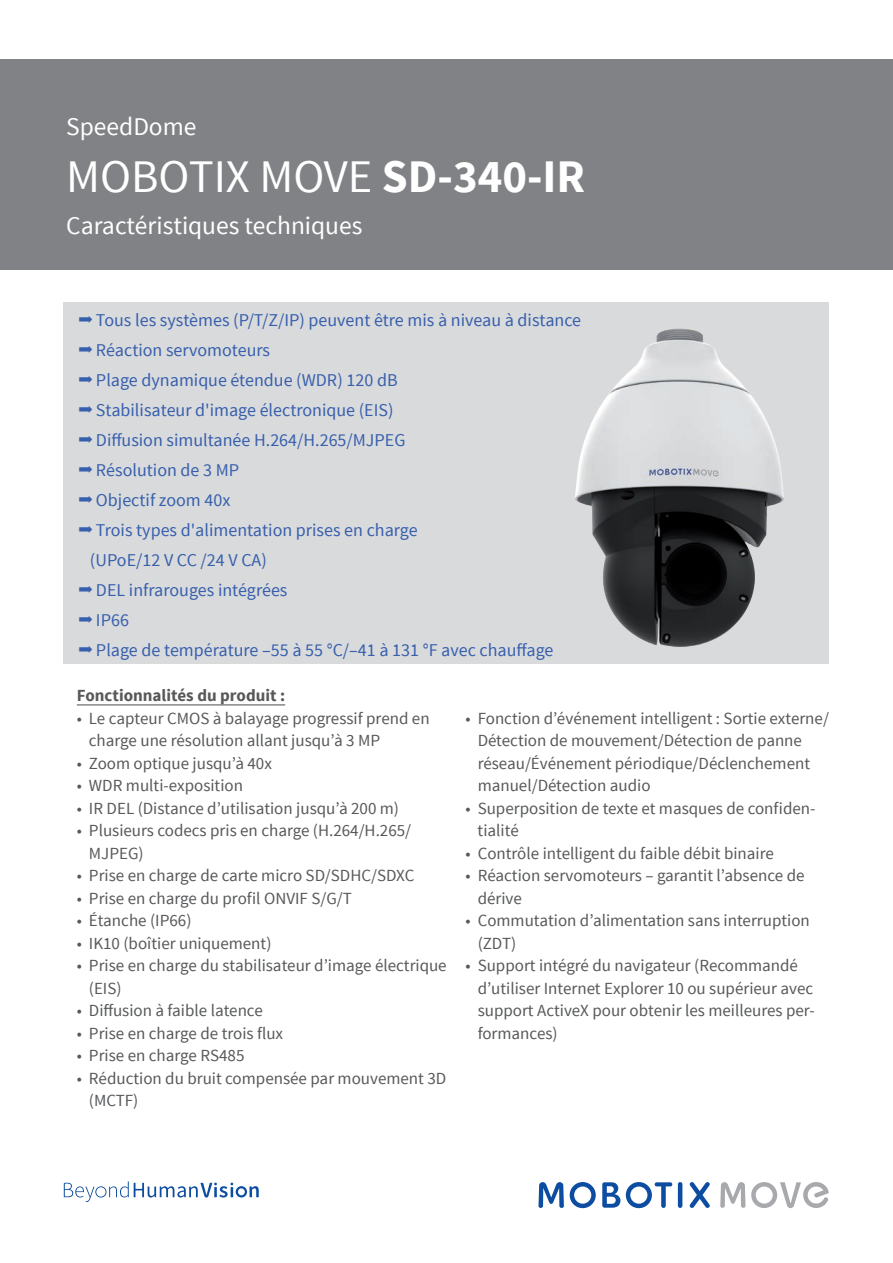
<style>
.page{position:relative;width:893px;height:1263px;background:#fff}
.page>*{position:absolute;margin:0;border:0;box-sizing:border-box;transform-origin:0 0}
.t1{font:46.65px "Source Sans Pro";color:#fff}
.t2{font:25.5px "Source Sans Pro";color:#fff}
.t3{font:18px "Source Sans Pro";color:#375fac}
.t4{font:16.95px/22.5px "Source Sans Pro";color:#57585a}
.t5{font:700 16.95px "Source Sans Pro";color:#57585a}
.s1{font-weight:700}
</style>
<div class="page">
<svg style="left:64px;top:1181px;width:195px;height:21px"></svg>
<div style="left:0;top:60px;width:893px;height:210px;background:#808285"></div>
<div style="left:64px;top:303px;width:765px;height:361px;background:#d9dadc"></div>
<svg style="left:538px;top:1182px;width:26px;height:26px"></svg>
<svg style="left:602px;top:1182px;width:18px;height:26px"></svg>
<hr style="left:678px;top:1182px;width:4px;height:26px;background:#0d4da1;border-radius:2px">
<svg style="left:690px;top:1182px;width:20px;height:26px"></svg>
<svg style="left:570px;top:1182px;width:26px;height:26px"></svg>
<svg style="left:626px;top:1182px;width:46px;height:26px"></svg>
<svg style="left:720px;top:1182px;width:25px;height:26px"></svg>
<svg style="left:751px;top:1182px;width:78px;height:26px"></svg>
<img style="left:575px;top:328px;width:209px;height:319px">
<hr style="left:77px;top:704px;width:208px;height:1px;background:#57585a">
<h2 class="t2" style="left:66px;top:111px;width:132px">SpeedDome</h2>
<h1 class="t1" style="left:66px;top:148px;width:521px">MOBOTIX MOVE <span class="s1">SD-340-IR</span></h1>
<h2 class="t2" style="left:66px;top:210px;width:298px">Caractéristiques techniques</h2>
<p class="t3" style="left:96px;top:309px;width:487px">Tous les systèmes (P/T/Z/IP) peuvent être mis à niveau à distance</p>
<p class="t3" style="left:96px;top:339px;width:176px">Réaction servomoteurs</p>
<p class="t3" style="left:96px;top:369px;width:303px">Plage dynamique étendue (WDR) 120 dB</p>
<p class="t3" style="left:96px;top:399px;width:299px">Stabilisateur d'image électronique (EIS)</p>
<p class="t3" style="left:96px;top:429px;width:311px">Diffusion simultanée H.264/H.265/MJPEG</p>
<p class="t3" style="left:96px;top:459px;width:145px">Résolution de 3 MP</p>
<p class="t3" style="left:96px;top:489px;width:136px">Objectif zoom 40x</p>
<p class="t3" style="left:96px;top:519px;width:323px">Trois types d'alimentation prises en charge</p>
<p class="t3" style="left:90px;top:549px;width:178px">(UPoE/12 V CC /24 V CA)</p>
<p class="t3" style="left:96px;top:579px;width:193px">DEL infrarouges intégrées</p>
<p class="t3" style="left:96px;top:609px;width:34px">IP66</p>
<p class="t3" style="left:96px;top:639px;width:459px">Plage de température –55 à 55 °C/–41 à 131 °F avec chauffage</p>
<p class="t5" style="left:77px;top:685px;width:210px">Fonctionnalités du produit :</p>
<p class="t4" style="left:89px;top:707px;width:342px;text-indent:-12px">• Le capteur CMOS à balayage progressif prend en charge une résolution allant jusqu’à 3 MP</p>
<p class="t4" style="left:77px;top:752px;width:197px">• Zoom optique jusqu’à 40x</p>
<p class="t4" style="left:77px;top:775px;width:168px">• WDR multi-exposition</p>
<p class="t4" style="left:77px;top:797px;width:324px">• IR DEL (Distance d’utilisation jusqu’à 200 m)</p>
<p class="t4" style="left:89px;top:820px;width:324px;text-indent:-12px">• Plusieurs codecs pris en charge (H.264/H.265/<br>MJPEG)</p>
<p class="t4" style="left:77px;top:865px;width:339px">• Prise en charge de carte micro SD/SDHC/SDXC</p>
<p class="t4" style="left:77px;top:887px;width:277px">• Prise en charge du profil ONVIF S/G/T</p>
<p class="t4" style="left:77px;top:910px;width:116px">• Étanche (IP66)</p>
<p class="t4" style="left:77px;top:932px;width:196px">• IK10 (boîtier uniquement)</p>
<p class="t4" style="left:89px;top:955px;width:359px;text-indent:-12px">• Prise en charge du stabilisateur d’image électrique (EIS)</p>
<p class="t4" style="left:77px;top:1000px;width:187px">• Diffusion à faible latence</p>
<p class="t4" style="left:77px;top:1022px;width:208px">• Prise en charge de trois flux</p>
<p class="t4" style="left:77px;top:1045px;width:169px">• Prise en charge RS485</p>
<p class="t4" style="left:89px;top:1067px;width:359px;text-indent:-12px">• Réduction du bruit compensée par mouvement 3D (MCTF)</p>
<p class="t4" style="left:478px;top:707px;width:353px;text-indent:-12px">• Fonction d’événement intelligent : Sortie externe/ Détection de mouvement/Détection de panne réseau/Événement périodique/Déclenchement manuel/Détection audio</p>
<p class="t4" style="left:478px;top:797px;width:339px;text-indent:-12px">• Superposition de texte et masques de confiden&shy;tialité</p>
<p class="t4" style="left:466px;top:842px;width:310px">• Contrôle intelligent du faible débit binaire</p>
<p class="t4" style="left:478px;top:865px;width:328px;text-indent:-12px">• Réaction servomoteurs – garantit l’absence de dérive</p>
<p class="t4" style="left:478px;top:910px;width:334px;text-indent:-12px">• Commutation d’alimentation sans interruption (ZDT)</p>
<p class="t4" style="left:478px;top:955px;width:338px;text-indent:-12px">• Support intégré du navigateur (Recommandé d’utiliser Internet Explorer 10 ou supérieur avec support ActiveX pour obtenir les meilleures per&shy;formances)</p>
</div>
